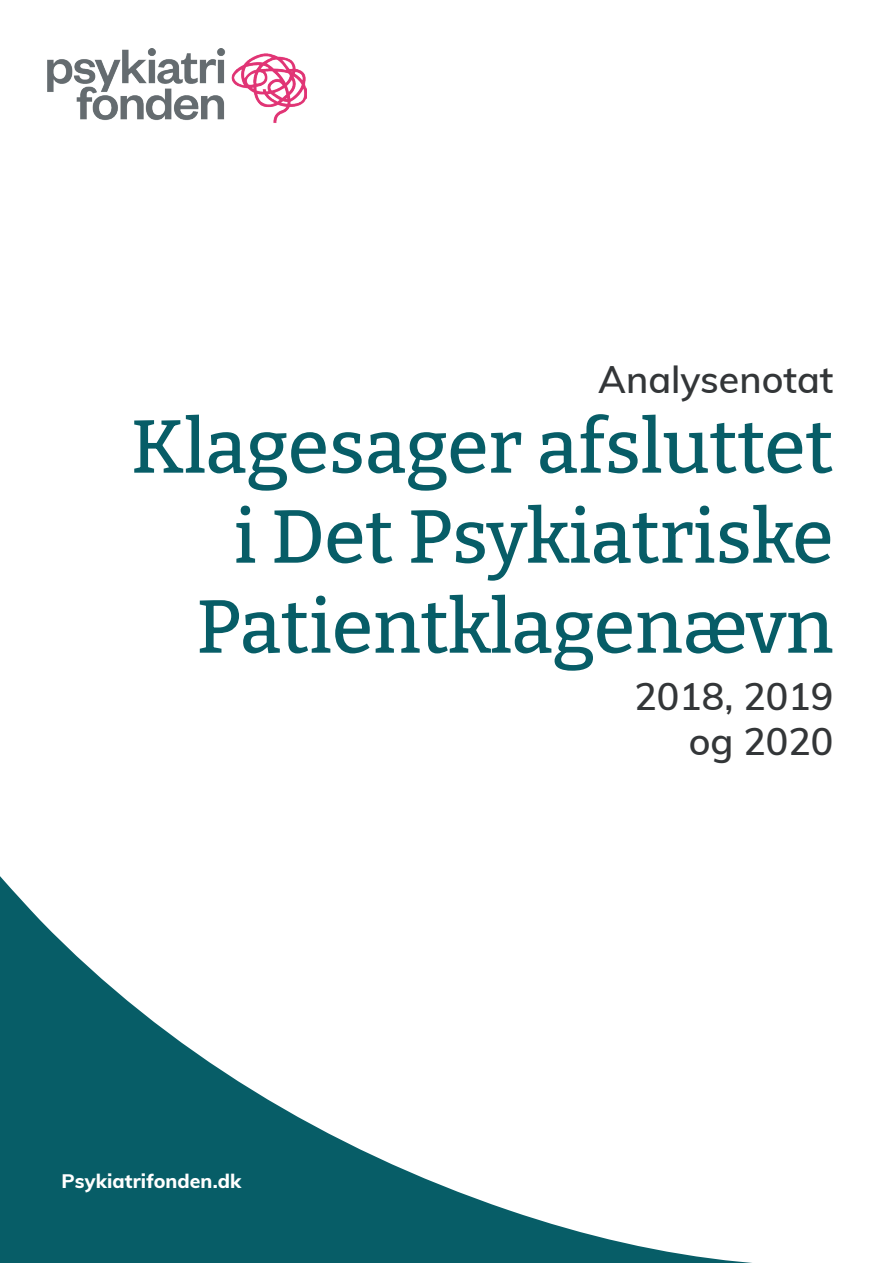
<style>
.page{position:relative;width:893px;height:1263px;background:#fff}
.page>*{position:absolute;margin:0;border:0;box-sizing:border-box;transform-origin:0 0}
.t1{font:100 75px/90px "Bitter";color:#075d67;text-align:right}
.t2{font:600 37.5px/45px "Muli";color:#333638;text-align:right}
._4_Boks_tekst{font:800 19.5px "Muli";letter-spacing:.005em;color:#fff}
</style>
<div class="page">
<svg style="left:0;top:876px;width:742px;height:386px"></svg>
<img style="left:47px;top:48px;width:260px;height:75px">
<p class="t2" style="left:598px;top:355px;width:237px">Analysenotat</p>
<p class="t1" style="left:131px;top:400px;width:704px">Klagesager afsluttet i Det Psykiatriske</p>
<p class="t1" style="left:196px;top:580px;width:638px">Patientklagenævn</p>
<p class="_4_Boks_tekst" style="left:62px;top:1167px;width:181px">Psykiatrifonden.dk</p>
<p class="t2" style="left:634px;top:672px;width:201px">2018, 2019 og 2020</p>
</div>
